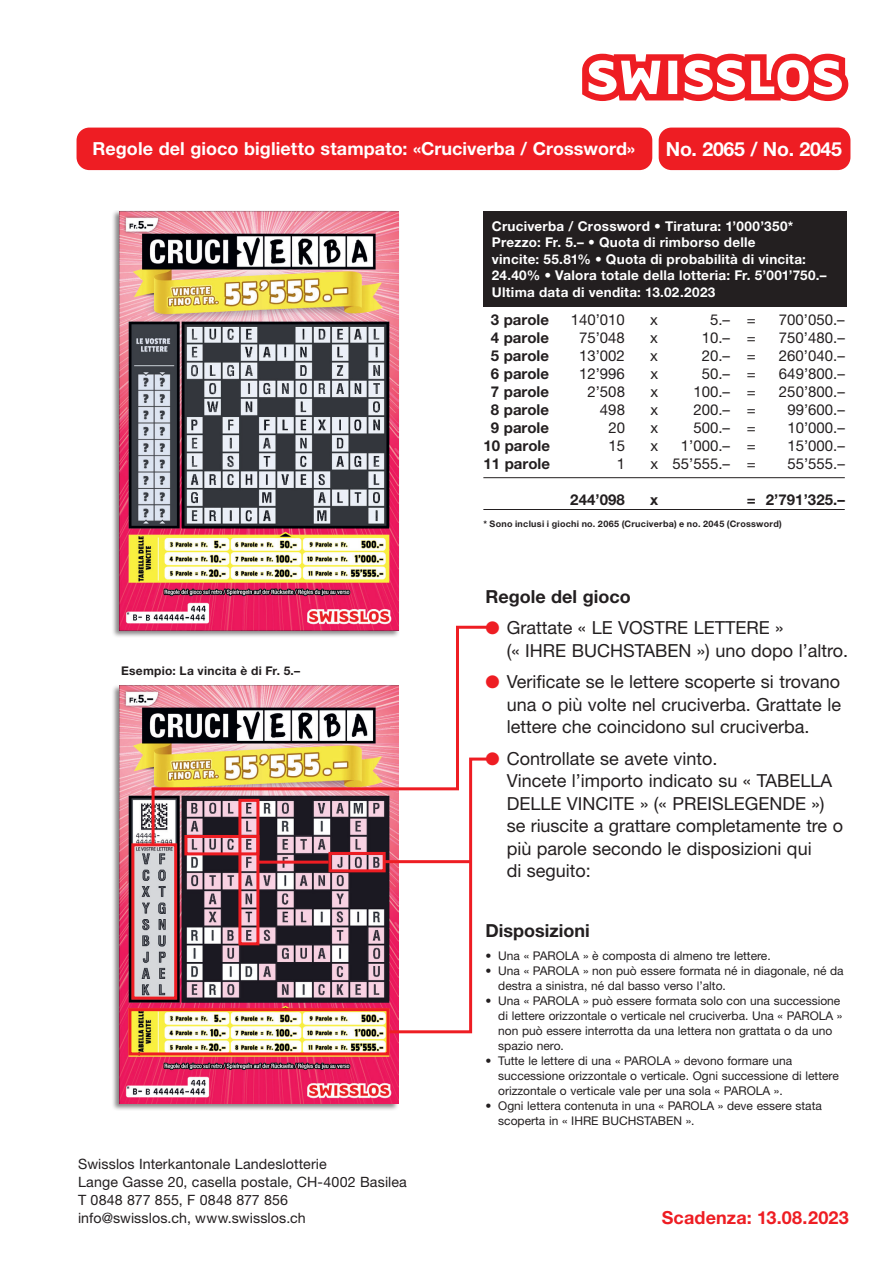
<style>
.page{position:relative;width:893px;height:1263px;background:#fff}
.page>*{position:absolute;margin:0;border:0;box-sizing:border-box;transform-origin:0 0}
.t1{font:700 19.5px "Helvetica Neue LT Std";letter-spacing:-.015em;color:#fff}
.t2{font:18px/22.5px "Helvetica Neue LT Std";color:#231f20}
.t3{font:700 18px "Helvetica Neue LT Std";color:#fff}
.t4{font:700 18px "Helvetica Neue LT Std";color:#231f20}
.t5{font:700 18px "Helvetica Neue LT Std";letter-spacing:.01em;color:#ee1d23}
.t6{font:15px "Helvetica Neue LT Std";color:#231f20}
.t7{font:700 15px "Helvetica Neue LT Std";color:#231f20}
.t8{font:14.25px/18px "Helvetica Neue LT Std";letter-spacing:.005em;color:#231f20}
.t9{font:700 13.5px/16.5px "Helvetica Neue LT Std";letter-spacing:.02em;color:#fff}
.t10{font:12px/15px "Helvetica Neue LT Std";color:#231f20}
.t11{font:700 12px "Helvetica Neue LT Std";letter-spacing:.02em;color:#231f20}
.t12{font:700 9px "Helvetica Neue LT Std";letter-spacing:.03em;color:#231f20}
.s1{color:#ee1d23}
</style>
<div class="page">
<div style="left:111px;top:210px;width:289px;height:428px;background:#231f20;opacity:.55"></div>
<img style="left:119px;top:211px;width:280px;height:420px">
<div style="left:111px;top:684px;width:289px;height:427px;background:#231f20;opacity:.55"></div>
<img style="left:119px;top:685px;width:279px;height:419px">
<hr style="left:483px;top:477px;width:362px;height:1px;background:#231f20">
<hr style="left:483px;top:509px;width:362px;height:1px;background:#231f20">
<div style="left:483px;top:211px;width:364px;height:96px;background:#231f20"></div>
<svg style="left:582px;top:54px;width:266px;height:47px"></svg>
<div style="left:131px;top:843px;width:46px;height:156px;border:3px solid #ee1d23"></div>
<div style="left:328px;top:852px;width:58px;height:20px;border:3px solid #ee1d23"></div>
<div style="left:238px;top:799px;width:21px;height:146px;border:3px solid #ee1d23"></div>
<div style="left:128px;top:1008px;width:261px;height:47px;border:3px solid #ee1d23"></div>
<svg style="left:150px;top:624px;width:342px;height:224px"></svg>
<svg style="left:386px;top:756px;width:106px;height:279px"></svg>
<hr style="left:385px;top:860px;width:86px;height:3px;background:#ee1d23">
<div style="left:184px;top:835px;width:75px;height:20px;border:3px solid #ee1d23"></div>
<hr style="left:259px;top:861px;width:69px;height:3px;background:#ee1d23">
<div style="left:77px;top:128px;width:575px;height:42px;background:#ee1d23;border-radius:13px"></div>
<div style="left:659px;top:128px;width:191px;height:42px;background:#ee1d23;border-radius:13px"></div>
<h2 class="t3" style="left:93px;top:138px;width:544px">Regole del gioco biglietto stampato: «Cruciverba / Crossword»</h2>
<h1 class="t1" style="left:666px;top:137px;width:178px">No. 2065 / No. 2045</h1>
<p class="t9" style="left:492px;top:218px;width:336px">Cruciverba / Crossword • Tiratura: 1’000’350* Prezzo: Fr. 5.– • Quota di rimborso delle<br>vincite: 55.81% • Quota di probabilità di vincita:<br>24.40% • Valora totale della lotteria: Fr. 5’001’750.– Ultima data di vendita: 13.02.2023</p>
<p class="t7" style="left:491px;top:310px;width:60px">3 parole</p>
<p class="t6" style="left:571px;top:311px;width:56px">140’010</p>
<p class="t6" style="left:650px;top:311px;width:9px">x</p>
<p class="t6" style="left:710px;top:311px;width:47px">5.– =</p>
<p class="t6" style="left:779px;top:311px;width:67px">700’050.–</p>
<p class="t7" style="left:491px;top:328px;width:60px">4 parole</p>
<p class="t6" style="left:579px;top:329px;width:47px">75’048</p>
<p class="t6" style="left:650px;top:329px;width:9px">x</p>
<p class="t6" style="left:702px;top:329px;width:56px">10.– =</p>
<p class="t6" style="left:779px;top:329px;width:67px">750’480.–</p>
<p class="t7" style="left:491px;top:346px;width:60px">5 parole</p>
<p class="t6" style="left:579px;top:347px;width:47px">13’002</p>
<p class="t6" style="left:650px;top:347px;width:9px">x</p>
<p class="t6" style="left:702px;top:347px;width:56px">20.– =</p>
<p class="t6" style="left:779px;top:347px;width:67px">260’040.–</p>
<p class="t7" style="left:491px;top:364px;width:60px">6 parole</p>
<p class="t6" style="left:579px;top:365px;width:47px">12’996</p>
<p class="t6" style="left:650px;top:365px;width:9px">x</p>
<p class="t6" style="left:702px;top:365px;width:56px">50.– =</p>
<p class="t6" style="left:779px;top:365px;width:67px">649’800.–</p>
<p class="t7" style="left:491px;top:382px;width:60px">7 parole</p>
<p class="t6" style="left:587px;top:383px;width:39px">2’508</p>
<p class="t6" style="left:650px;top:383px;width:9px">x</p>
<p class="t6" style="left:693px;top:383px;width:64px">100.– =</p>
<p class="t6" style="left:779px;top:383px;width:67px">250’800.–</p>
<p class="t7" style="left:491px;top:400px;width:60px">8 parole</p>
<p class="t6" style="left:600px;top:401px;width:27px">498</p>
<p class="t6" style="left:650px;top:401px;width:9px">x</p>
<p class="t6" style="left:693px;top:401px;width:64px">200.– =</p>
<p class="t6" style="left:787px;top:401px;width:59px">99’600.–</p>
<p class="t7" style="left:491px;top:418px;width:60px">9 parole</p>
<p class="t6" style="left:608px;top:419px;width:18px">20</p>
<p class="t6" style="left:650px;top:419px;width:9px">x</p>
<p class="t6" style="left:693px;top:419px;width:64px">500.– =</p>
<p class="t6" style="left:787px;top:419px;width:59px">10’000.–</p>
<p class="t7" style="left:483px;top:436px;width:68px">10 parole</p>
<p class="t6" style="left:608px;top:437px;width:18px">15</p>
<p class="t6" style="left:650px;top:437px;width:9px">x</p>
<p class="t6" style="left:681px;top:437px;width:76px">1’000.– =</p>
<p class="t6" style="left:787px;top:437px;width:59px">15’000.–</p>
<p class="t7" style="left:483px;top:454px;width:68px">11 parole</p>
<p class="t6" style="left:617px;top:455px;width:10px">1</p>
<p class="t6" style="left:650px;top:455px;width:107px">x 55’555.– =</p>
<p class="t6" style="left:787px;top:455px;width:59px">55’555.–</p>
<p class="t7" style="left:570px;top:490px;width:56px">244’098</p>
<p class="t7" style="left:650px;top:490px;width:10px">x</p>
<p class="t7" style="left:747px;top:490px;width:100px">= 2’791’325.–</p>
<p class="t11" style="left:121px;top:664px;width:180px">Esempio: La vincita è di Fr. 5.–</p>
<p class="t8" style="left:78px;top:1154px;width:330px">Swisslos Interkantonale Landeslotterie<br>Lange Gasse 20, casella postale, CH-4002 Basilea T 0848 877 855, F 0848 877 856<br>info@swisslos.ch, www.swisslos.ch</p>
<p class="t12" style="left:483px;top:518px;width:300px">* Sono inclusi i giochi no. 2065 (Cruciverba) e no. 2045 (Crossword)</p>
<h2 class="t4" style="left:485px;top:585px;width:147px">Regole del gioco</h2>
<h2 class="t2" style="left:507px;top:616px;width:343px;text-indent:-21px"><span class="s1">●</span> Grattate « LE VOSTRE LETTERE »<br>(« IHRE BUCHSTABEN ») uno dopo l’altro.</h2>
<h2 class="t2" style="left:507px;top:670px;width:336px;text-align:justify;text-indent:-21px"><span class="s1">●</span> Verificate se le lettere scoperte si trovano una o più volte nel cruciverba. Grattate le lettere che coincidono sul cruciverba.</h2>
<h2 class="t2" style="left:507px;top:747px;width:338px;text-indent:-21px"><span class="s1">●</span> Controllate se avete vinto.<br>Vincete l’importo indicato su « TABELLA<br>DELLE VINCITE » (« PREISLEGENDE ») se riuscite a grattare completamente tre o più parole secondo le disposizioni qui<br>di seguito:</h2>
<h2 class="t4" style="left:485px;top:920px;width:106px">Disposizioni</h2>
<p class="t10" style="left:485px;top:948px;width:287px">• Una « PAROLA » è composta di almeno tre lettere.</p>
<p class="t10" style="left:498px;top:963px;width:347px;text-indent:-13px">• Una « PAROLA » non può essere formata né in diagonale, né da destra a sinistra, né dal basso verso l’alto.</p>
<p class="t10" style="left:498px;top:993px;width:346px;text-indent:-13px">• Una « PAROLA » può essere formata solo con una successione di lettere orizzontale o verticale nel cruciverba. Una « PAROLA » non può essere interrotta da una lettera non grattata o da uno spazio nero.</p>
<p class="t10" style="left:498px;top:1053px;width:342px;text-indent:-13px">• Tutte le lettere di una « PAROLA » devono formare una successione orizzontale o verticale. Ogni successione di lettere orizzontale o verticale vale per una sola « PAROLA ».</p>
<p class="t10" style="left:498px;top:1098px;width:325px;text-indent:-13px">• Ogni lettera contenuta in una « PAROLA » deve essere stata scoperta in « IHRE BUCHSTABEN ».</p>
<h2 class="t5" style="left:662px;top:1206px;width:189px">Scadenza: 13.08.2023</h2>
</div>
